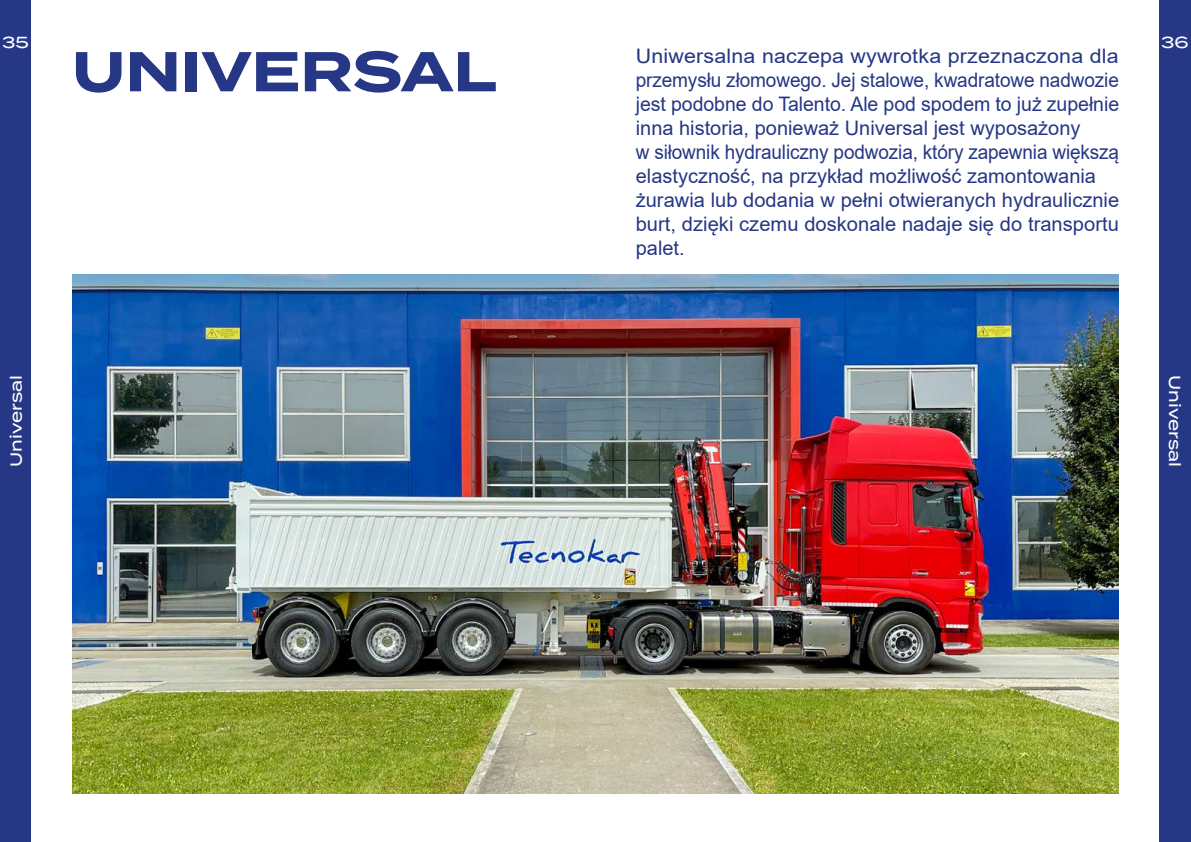
<style>
.page{position:relative;width:1191px;height:842px;background:#fff}
.page>*{position:absolute;margin:0;border:0;box-sizing:border-box;transform-origin:0 0}
.t1{font:700 56px "Termina";color:#253785}
.t2{font:20px/24px "Arial";color:#253785;scale:1.07 1}
.t3{font:500 16px "Termina";color:#fff}
</style>
<div class="page">
<div style="left:0;top:0;width:31px;height:842px;background:#253785"></div>
<div style="left:1159px;top:0;width:32px;height:842px;background:#253785"></div>
<img style="left:72px;top:275px;width:1047px;height:519px">
<p class="t3" style="left:2px;top:31px;width:28px">35</p>
<p class="t3" style="left:1161px;top:31px;width:29px">36</p>
<p class="t2" style="left:636px;top:44px;width:453px">Uniwersalna naczepa wywrotka przeznaczona dla przemysłu złomowego. Jej stalowe, kwadratowe nadwozie jest podobne do Talento. Ale pod spodem to już zupełnie inna historia, ponieważ Universal jest wyposażony<br>w siłownik hydrauliczny podwozia, który zapewnia większą elastyczność, na przykład możliwość zamontowania żurawia lub dodania w pełni otwieranych hydraulicznie burt, dzięki czemu doskonale nadaje się do transportu palet.</p>
<h1 class="t1" style="left:72px;top:30px;width:426px">UNIVERSAL</h1>
<p class="t3" style="left:4px;top:467px;width:93px;rotate:-90deg">Universal</p>
<p class="t3" style="left:1186px;top:375px;width:93px;rotate:90deg">Universal</p>
</div>
